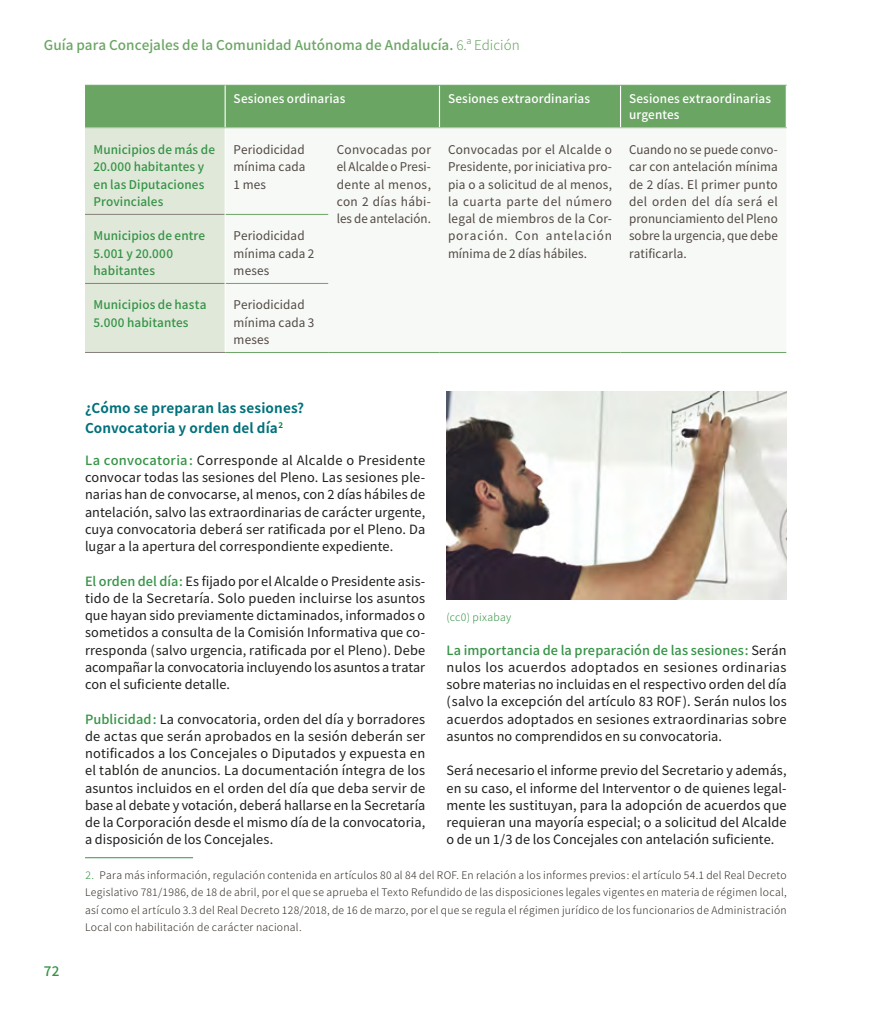
<style>
.page{position:relative;width:893px;height:1021px;background:#fff}
.page>*{position:absolute;margin:0;border:0;box-sizing:border-box;transform-origin:0 0}
.t1{font:500 13.5px "Noto Sans HK";letter-spacing:.005em;color:#6ba564}
.h5_preguntas{font:700 13.5px/19.5px "Noto Sans HK";letter-spacing:.01em;color:#00717b}
.t2{font:500 13.5px "Noto Sans HK";color:#359346}
.TXT{font:12.75px/17.2px "Noto Sans HK";letter-spacing:.005em;color:#1d1d1b;text-align:justify}
.txt_tabla{font:12px/17.2px "Noto Sans HK";letter-spacing:.005em;color:#504743;text-align:justify}
.tabla_izq{font:500 12px/17.2px "Noto Sans HK";letter-spacing:.01em;color:#359346}
.encabezado_tabla{font:500 12px/15.9px "Noto Sans HK";letter-spacing:.01em;color:#fff}
.t3{font:300 10.5px/17.2px "Noto Sans HK";letter-spacing:.025em;color:#312b26;text-align:justify}
.t4{font:300 10.5px "Noto Sans HK";letter-spacing:.025em;color:#359346}
.s1{font-weight:300}
.s2{font-weight:500;color:#359346}
.s3{color:#359346}
</style>
<div class="page">
<img style="left:446px;top:391px;width:341px;height:209px">
<svg style="left:85px;top:86px;width:701px;height:266px;background:#a7c7a0"></svg>
<div style="left:226px;top:128px;width:560px;height:224px;background:#f7f9f6"></div>
<hr style="left:439px;top:85px;width:1px;height:42px;background:#fff">
<hr style="left:620px;top:85px;width:1px;height:42px;background:#fff">
<hr style="left:85px;top:214px;width:140px;height:1px;background:#877f7b">
<hr style="left:85px;top:283px;width:140px;height:1px;background:#877f7b">
<hr style="left:226px;top:214px;width:102px;height:1px;background:#6ba564">
<hr style="left:226px;top:283px;width:102px;height:1px;background:#6ba564">
<hr style="left:225px;top:352px;width:103px;height:1px;background:#6ba564">
<hr style="left:328px;top:352px;width:111px;height:1px;background:#6ba564">
<hr style="left:439px;top:352px;width:181px;height:1px;background:#6ba564">
<hr style="left:620px;top:352px;width:166px;height:1px;background:#6ba564">
<hr style="left:225px;top:128px;width:1px;height:86px;background:#fff">
<hr style="left:225px;top:214px;width:1px;height:69px;background:#fff">
<hr style="left:225px;top:283px;width:1px;height:69px;background:#fff">
<hr style="left:85px;top:352px;width:140px;height:1px;background:#877f7b">
<hr style="left:225px;top:85px;width:103px;height:1px;background:#6ba564">
<hr style="left:328px;top:85px;width:111px;height:1px;background:#6ba564">
<hr style="left:439px;top:85px;width:181px;height:1px;background:#6ba564">
<hr style="left:620px;top:85px;width:167px;height:1px;background:#6ba564">
<hr style="left:786px;top:85px;width:1px;height:42px;background:#fff">
<hr style="left:225px;top:127px;width:103px;height:1px;background:#aac59e">
<hr style="left:328px;top:127px;width:111px;height:1px;background:#aac59e">
<hr style="left:439px;top:127px;width:181px;height:1px;background:#aac59e">
<hr style="left:620px;top:127px;width:167px;height:1px;background:#aac59e">
<hr style="left:85px;top:85px;width:140px;height:1px;background:#6ba564">
<hr style="left:225px;top:85px;width:1px;height:42px;background:#fff">
<hr style="left:85px;top:127px;width:140px;height:1px;background:#aac59e">
<hr style="left:85px;top:857px;width:108px;height:1px;background:#359346">
<p class="t1" style="left:44px;top:37px;width:477px">Guía para Concejales de la Comunidad Autónoma de Andalucía. <span class="s1">6.ª Edición</span></p>
<p class="encabezado_tabla" style="left:234px;top:91px;width:113px">Sesiones ordinarias</p>
<p class="encabezado_tabla" style="left:448px;top:91px;width:144px">Sesiones extraordinarias</p>
<p class="encabezado_tabla" style="left:629px;top:91px;width:144px">Sesiones extraordinarias urgentes</p>
<p class="tabla_izq" style="left:94px;top:141px;width:123px">Municipios de más de<br>20.000 habitantes y en las Diputaciones<br>Provinciales</p>
<p class="txt_tabla" style="left:234px;top:141px;width:73px">Periodicidad mínima cada 1 mes</p>
<p class="txt_tabla" style="left:337px;top:141px;width:96px">Convocadas por el Alcalde o Presi&shy;dente al menos, con 2 días hábi&shy;les de antelación.</p>
<p class="txt_tabla" style="left:448px;top:141px;width:166px">Convocadas por el Alcalde o Presidente, por iniciativa pro&shy;pia o a solicitud de al menos, la cuarta parte del número legal de miembros de la Cor&shy;poración. Con antelación mínima de 2 días hábiles.</p>
<p class="txt_tabla" style="left:629px;top:141px;width:150px">Cuando no se puede convo&shy;car con antelación mínima de 2 días. El primer punto del orden del día será el pronunciamiento del Pleno sobre la urgencia, que debe ratificarla.</p>
<p class="tabla_izq" style="left:94px;top:228px;width:113px">Municipios de entre<br>5.001 y 20.000 habitantes</p>
<p class="txt_tabla" style="left:234px;top:228px;width:82px;text-align:left">Periodicidad mínima cada 2 meses</p>
<p class="tabla_izq" style="left:94px;top:297px;width:114px">Municipios de hasta<br>5.000 habitantes</p>
<p class="txt_tabla" style="left:234px;top:297px;width:82px;text-align:left">Periodicidad mínima cada 3 meses</p>
<p class="h5_preguntas" style="left:85px;top:398px;width:221px">¿Cómo se preparan las sesiones?<br>Convocatoria y orden del día<sup>2</sup></p>
<p class="TXT" style="left:85px;top:452px;width:342px"><span class="s2">La convocatoria :</span> Corresponde al Alcalde o Presidente convocar todas las sesiones del Pleno. Las sesiones ple&shy;narias han de convocarse, al menos, con 2 días hábiles de antelación, salvo las extraordinarias de carácter urgente, cuya convocatoria deberá ser ratificada por el Pleno. Da lugar a la apertura del correspondiente expediente.</p>
<p class="TXT" style="left:85px;top:572px;width:342px"><span class="s2">El orden del día :</span> Es fijado por el Alcalde o Presidente asis&shy;tido de la Secretaría. Solo pueden incluirse los asuntos que hayan sido previamente dictaminados, informados o sometidos a consulta de la Comisión Informativa que co&shy;rresponda ( salvo urgencia, ratificada por el Pleno ). Debe acompañar la convocatoria incluyendo los asuntos a tratar con el suficiente detalle.</p>
<p class="TXT" style="left:85px;top:710px;width:342px"><span class="s2">Publicidad :</span> La convocatoria, orden del día y borradores de actas que serán aprobados en la sesión deberán ser notificados a los Concejales o Diputados y expuesta en el tablón de anuncios. La documentación íntegra de los asuntos incluidos en el orden del día que deba servir de base al debate y votación, deberá hallarse en la Secretaría de la Corporación desde el mismo día de la convocatoria, a disposición de los Concejales.</p>
<p class="t4" style="left:446px;top:611px;width:66px">(cc0) pixabay</p>
<p class="TXT" style="left:446px;top:641px;width:342px"><span class="s2">La importancia de la preparación de las sesiones :</span> Serán nulos los acuerdos adoptados en sesiones ordinarias sobre materias no incluidas en el respectivo orden del día ( salvo la excepción del artículo 83 ROF). Serán nulos los acuerdos adoptados en sesiones extraordinarias sobre asuntos no comprendidos en su convocatoria.</p>
<p class="TXT" style="left:446px;top:762px;width:342px">Será necesario el informe previo del Secretario y además, en su caso, el informe del Interventor o de quienes legal&shy;mente les sustituyan, para la adopción de acuerdos que requieran una mayoría especial; o a solicitud del Alcalde o de un 1/3 de los Concejales con antelación suficiente.</p>
<p class="t2" style="left:44px;top:963px;width:17px">72</p>
<p class="t3" style="left:85px;top:866px;width:703px"><span class="s3">2.</span> Para más información, regulación contenida en artículos 80 al 84 del ROF. En relación a los informes previos : el artículo 54.1 del Real Decreto Legislativo 781/1986, de 18 de abril, por el que se aprueba el Texto Refundido de las disposiciones legales vigentes en materia de régimen local, así como el artículo 3.3 del Real Decreto 128/2018, de 16 de marzo, por el que se regula el régimen jurídico de los funcionarios de Administración Local con habilitación de carácter nacional.</p>
</div>
